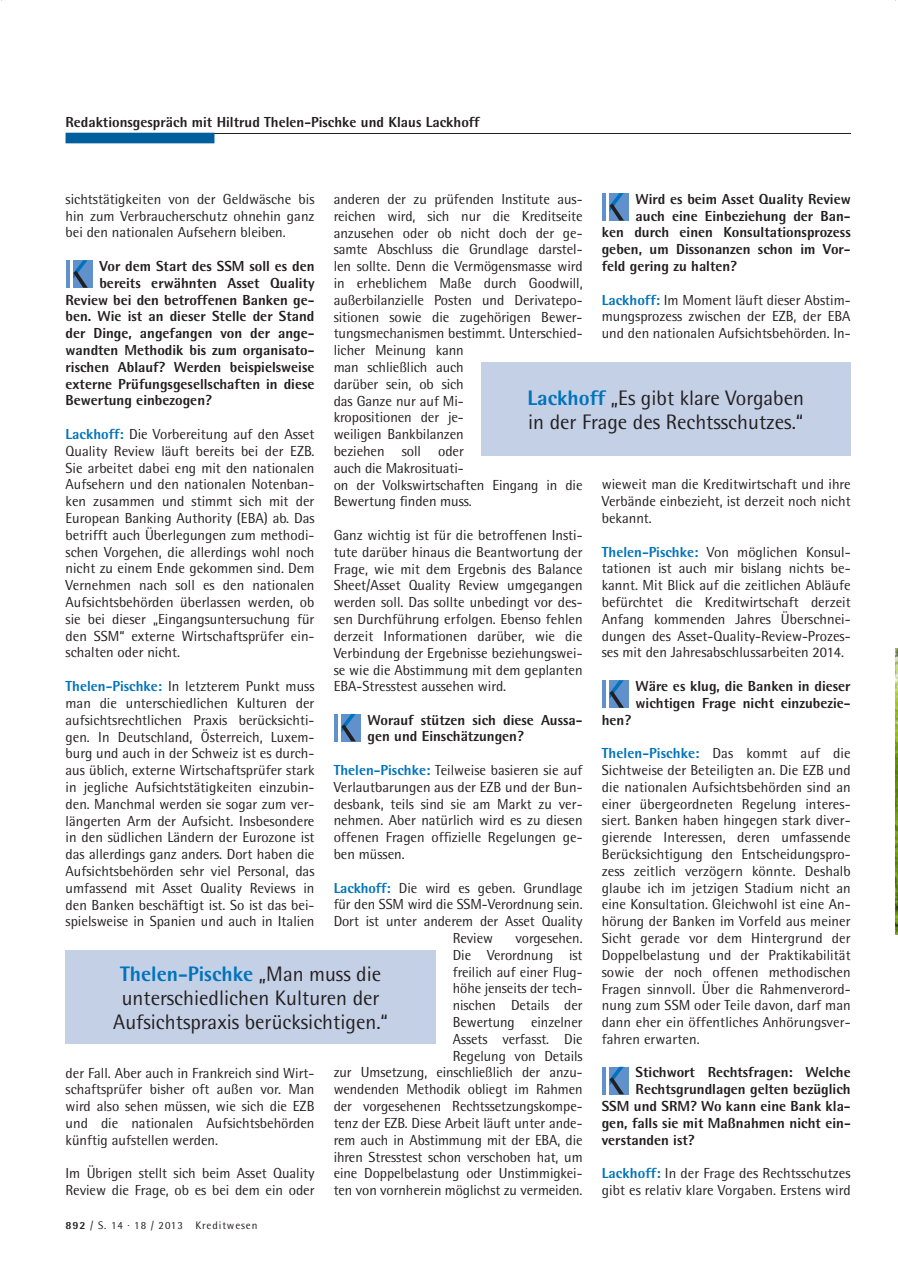
<style>
.page{position:relative;width:898px;height:1275px;background:#fff}
.page>*{position:absolute;margin:0;border:0;box-sizing:border-box;transform-origin:0 0}
.t1{font:21px/24px "Rotis Semi Sans";color:#231f20}
.t2{font:14.55px/16.8px "Rotis Semi Sans";letter-spacing:-.005em;color:#231f20;text-align:justify}
.t3{font:800 14.55px/16.8px "Rotis Semi Sans";color:#231f20}
.t4{font:10.95px "Rotis Semi Sans";letter-spacing:.08em;color:#231f20}
.s1{font-weight:800;color:#0073bc}
.s2{font-weight:800}
</style>
<div class="page">
<hr style="left:214px;top:133px;width:636px;height:1px;background:#231f20">
<svg style="left:65px;top:133px;width:149px;height:10px"></svg>
<div style="left:73px;top:260px;width:20px;height:28px;background:#6091cc"></div>
<hr style="left:66px;top:260px;width:3px;height:28px;background:#6091cc">
<svg style="left:73px;top:260px;width:15px;height:28px"></svg>
<div style="left:341px;top:714px;width:20px;height:27px;background:#6091cc"></div>
<svg style="left:334px;top:714px;width:3px;height:27px"></svg>
<svg style="left:341px;top:714px;width:15px;height:27px"></svg>
<div style="left:609px;top:193px;width:20px;height:27px;background:#6091cc"></div>
<svg style="left:602px;top:193px;width:3px;height:27px"></svg>
<svg style="left:609px;top:193px;width:14px;height:28px"></svg>
<div style="left:609px;top:680px;width:20px;height:28px;background:#6091cc"></div>
<svg style="left:602px;top:680px;width:3px;height:28px"></svg>
<svg style="left:609px;top:680px;width:14px;height:28px"></svg>
<div style="left:609px;top:1067px;width:20px;height:27px;background:#6091cc"></div>
<svg style="left:602px;top:1067px;width:3px;height:27px"></svg>
<svg style="left:609px;top:1067px;width:14px;height:27px"></svg>
<div style="left:481px;top:362px;width:369px;height:94px;background:#c4d0e5"></div>
<img style="left:895px;top:649px;width:2px;height:286px">
<div style="left:66px;top:950px;width:369px;height:94px;background:#c4d0e5"></div>
<p class="t3" style="left:65px;top:114px;width:415px">Redaktionsgespräch mit Hiltrud Thelen-Pischke und Klaus Lackhoff</p>
<p class="t2" style="left:66px;top:190px;width:250px">sichtstätigkeiten von der Geldwäsche bis hin zum Verbraucherschutz ohnehin ganz bei den nationalen Aufsehern bleiben.</p>
<p class="t3" style="left:99px;top:257px;width:216px">Vor dem Start des SSM soll es den</p>
<p class="t3" style="left:99px;top:274px;width:216px">bereits erwähnten Asset Quality</p>
<p class="t3" style="left:66px;top:291px;width:250px">Review bei den betroffenen Banken ge-</p>
<p class="t3" style="left:66px;top:308px;width:250px">ben. Wie ist an dieser Stelle der Stand</p>
<p class="t3" style="left:66px;top:325px;width:250px">der Dinge, angefangen von der ange-</p>
<p class="t3" style="left:66px;top:341px;width:250px">wandten Methodik bis zum organisato-</p>
<p class="t3" style="left:66px;top:358px;width:250px">rischen Ablauf? Werden beispielsweise</p>
<p class="t3" style="left:66px;top:375px;width:250px">externe Prüfungsgesellschaften in diese</p>
<p class="t3" style="left:66px;top:392px;width:148px">Bewertung einbezogen?</p>
<p class="t2" style="left:66px;top:426px;width:250px"><span class="s1">Lackhoff:</span> Die Vorbereitung auf den Asset Quality Review läuft bereits bei der EZB.<br>Sie arbeitet dabei eng mit den nationalen Aufsehern und den nationalen Notenban&shy;ken zusammen und stimmt sich mit der European Banking Authority (EBA) ab. Das betrifft auch Überlegungen zum methodi&shy;schen Vorgehen, die allerdings wohl noch nicht zu einem Ende gekommen sind. Dem Vernehmen nach soll es den nationalen Aufsichtsbehörden überlassen werden, ob sie bei dieser „Eingangsuntersuchung für den SSM“ externe Wirtschaftsprüfer ein&shy;schalten oder nicht.</p>
<p class="t2" style="left:66px;top:678px;width:250px"><span class="s1">Thelen-Pischke:</span> In letzterem Punkt muss man die unterschiedlichen Kulturen der aufsichtsrechtlichen Praxis berücksichti&shy;gen. In Deutschland, Österreich, Luxem&shy;burg und auch in der Schweiz ist es durch&shy;aus üblich, externe Wirtschaftsprüfer stark in jegliche Aufsichtstätigkeiten einzubin&shy;den. Manchmal werden sie sogar zum ver&shy;längerten Arm der Aufsicht. Insbesondere in den südlichen Ländern der Eurozone ist das allerdings ganz anders. Dort haben die Aufsichtsbehörden sehr viel Personal, das umfassend mit Asset Quality Reviews in den Banken beschäftigt ist. So ist das bei&shy;spielsweise in Spanien und auch in Italien</p>
<p class="t3" style="left:635px;top:190px;width:216px">Wird es beim Asset Quality Review</p>
<p class="t3" style="left:635px;top:207px;width:216px">auch eine Einbeziehung der Ban-</p>
<p class="t3" style="left:601px;top:224px;width:250px">ken durch einen Konsultationsprozess</p>
<p class="t3" style="left:601px;top:241px;width:250px">geben, um Dissonanzen schon im Vor-</p>
<p class="t3" style="left:601px;top:257px;width:137px">feld gering zu halten?</p>
<p class="t2" style="left:601px;top:291px;width:250px"><span class="s1">Lackhoff:</span> Im Moment läuft dieser Abstim&shy;mungsprozess zwischen der EZB, der EBA und den nationalen Aufsichtsbehörden. In-</p>
<p class="t2" style="left:333px;top:190px;width:250px;text-align:left">anderen der zu prüfenden Institute aus&shy;reichen wird, sich nur die Kreditseite anzusehen oder ob nicht doch der ge - samte Abschluss die Grundlage darstel&shy;len sollte. Denn die Vermögensmasse wird in erheblichem Maße durch Goodwill, außerbilanzielle Posten und Derivatepo&shy;sitionen sowie die zugehörigen Bewer&shy;tungsmechanismen bestimmt. Unterschied&shy;licher Meinung kann<br>man schließlich auch<br>darüber sein, ob sich<br>das Ganze nur auf Mi-<br>kropositionen der je-<br>weiligen Bankbilanzen<br>beziehen soll oder<br>auch die Makrosituati-<br>on der Volkswirtschaften Eingang in die<br>Bewertung finden muss.</p>
<p class="t2" style="left:333px;top:527px;width:250px">Ganz wichtig ist für die betroffenen Insti&shy;tute darüber hinaus die Beantwortung der Frage, wie mit dem Ergebnis des Balance Sheet/Asset Quality Review umgegangen werden soll. Das sollte unbedingt vor des&shy;sen Durchführung erfolgen. Ebenso fehlen derzeit Informationen darüber, wie die Verbindung der Ergebnisse beziehungswei&shy;se wie die Abstimmung mit dem geplanten EBA-Stresstest aussehen wird.</p>
<p class="t3" style="left:367px;top:711px;width:216px">Worauf stützen sich diese Aussa&shy;gen und Einschätzungen?</p>
<p class="t2" style="left:333px;top:761px;width:250px"><span class="s1">Thelen-Pischke:</span> Teilweise basieren sie auf Verlautbarungen aus der EZB und der Bun&shy;desbank, teils sind sie am Markt zu ver&shy;nehmen. Aber natürlich wird es zu diesen offenen Fragen offizielle Regelungen ge&shy;ben müssen.</p>
<p class="t2" style="left:333px;top:879px;width:250px"><span class="s1">Lackhoff:</span> Die wird es geben. Grundlage</p>
<p class="t2" style="left:333px;top:896px;width:250px">für den SSM wird die SSM-Verordnung sein.</p>
<p class="t2" style="left:333px;top:913px;width:250px">Dort ist unter anderem der Asset Quality</p>
<p class="t2" style="left:452px;top:929px;width:42px">Review</p>
<h1 class="t1" style="left:527px;top:386px;width:278px"><span class="s1">Lackhoff</span> „Es gibt klare Vorgaben in der Frage des Rechtsschutzes.“</h1>
<p class="t2" style="left:601px;top:476px;width:250px">wieweit man die Kreditwirtschaft und ihre Verbände einbezieht, ist derzeit noch nicht bekannt.</p>
<p class="t2" style="left:601px;top:543px;width:250px"><span class="s1">Thelen-Pischke:</span> Von möglichen Konsul&shy;tationen ist auch mir bislang nichts be&shy;kannt. Mit Blick auf die zeitlichen Abläufe befürchtet die Kreditwirtschaft derzeit Anfang kommenden Jahres Überschnei&shy;dungen des Asset-Quality-Review-Prozes&shy;ses mit den Jahresabschlussarbeiten 2014.</p>
<p class="t3" style="left:635px;top:677px;width:216px">Wäre es klug, die Banken in dieser wichtigen Frage nicht einzubezie-</p>
<p class="t3" style="left:601px;top:711px;width:31px">hen?</p>
<p class="t2" style="left:601px;top:745px;width:250px"><span class="s1">Thelen-Pischke:</span> Das kommt auf die Sichtweise der Beteiligten an. Die EZB und die nationalen Aufsichtsbehörden sind an einer übergeordneten Regelung interes&shy;siert. Banken haben hingegen stark diver&shy;gierende Interessen, deren umfassende Berücksichtigung den Entscheidungspro&shy;zess zeitlich verzögern könnte. Deshalb glaube ich im jetzigen Stadium nicht an eine Konsultation. Gleichwohl ist eine An&shy;hörung der Banken im Vorfeld aus meiner Sicht gerade vor dem Hintergrund der Doppelbelastung und der Praktikabilität sowie der noch offenen methodischen Fragen sinnvoll. Über die Rahmenverord&shy;nung zum SSM oder Teile davon, darf man dann eher ein öffentliches Anhörungsver&shy;fahren erwarten.</p>
<p class="t3" style="left:635px;top:1064px;width:216px">Stichwort Rechtsfragen: Welche</p>
<p class="t3" style="left:635px;top:1080px;width:216px">Rechtsgrundlagen gelten bezüglich</p>
<p class="t3" style="left:601px;top:1097px;width:250px">SSM und SRM? Wo kann eine Bank kla-</p>
<p class="t3" style="left:601px;top:1114px;width:250px">gen, falls sie mit Maßnahmen nicht ein-</p>
<p class="t3" style="left:601px;top:1131px;width:94px">verstanden ist?</p>
<p class="t2" style="left:601px;top:1165px;width:250px"><span class="s1">Lackhoff:</span> In der Frage des Rechtsschutzes gibt es relativ klare Vorgaben. Erstens wird</p>
<p class="t2" style="left:333px;top:929px;width:250px;text-align:right">vorgesehen.<br>Die Verordnung ist<br>freilich auf einer Flug-<br>höhe jenseits der tech-<br>nischen Details der<br>Bewertung einzelner<br>Assets verfasst. Die<br>Regelung von Details<br>zur Umsetzung, einschließlich der anzu&shy;wendenden Methodik obliegt im Rahmen der vorgesehenen Rechtssetzungskompe&shy;tenz der EZB. Diese Arbeit läuft unter ande&shy;rem auch in Abstimmung mit der EBA, die ihren Stresstest schon verschoben hat, um eine Doppelbelastung oder Unstimmigkei&shy;ten von vornherein möglichst zu vermeiden.</p>
<h1 class="t1" style="left:113px;top:962px;width:276px;text-align:center"><span class="s1">Thelen-Pischke</span> „Man muss die unterschiedlichen Kulturen der<br>Aufsichtspraxis berücksichtigen.“</h1>
<p class="t2" style="left:66px;top:1064px;width:250px">der Fall. Aber auch in Frankreich sind Wirt&shy;schaftsprüfer bisher oft außen vor. Man wird also sehen müssen, wie sich die EZB und die nationalen Aufsichtsbehörden künftig aufstellen werden.</p>
<p class="t2" style="left:66px;top:1165px;width:250px">Im Übrigen stellt sich beim Asset Quality<br>Review die Frage, ob es bei dem ein oder</p>
<p class="t4" style="left:65px;top:1218px;width:193px"><span class="s2">892</span> / S. 14 · 18 / 2013 Kreditwesen</p>
</div>
